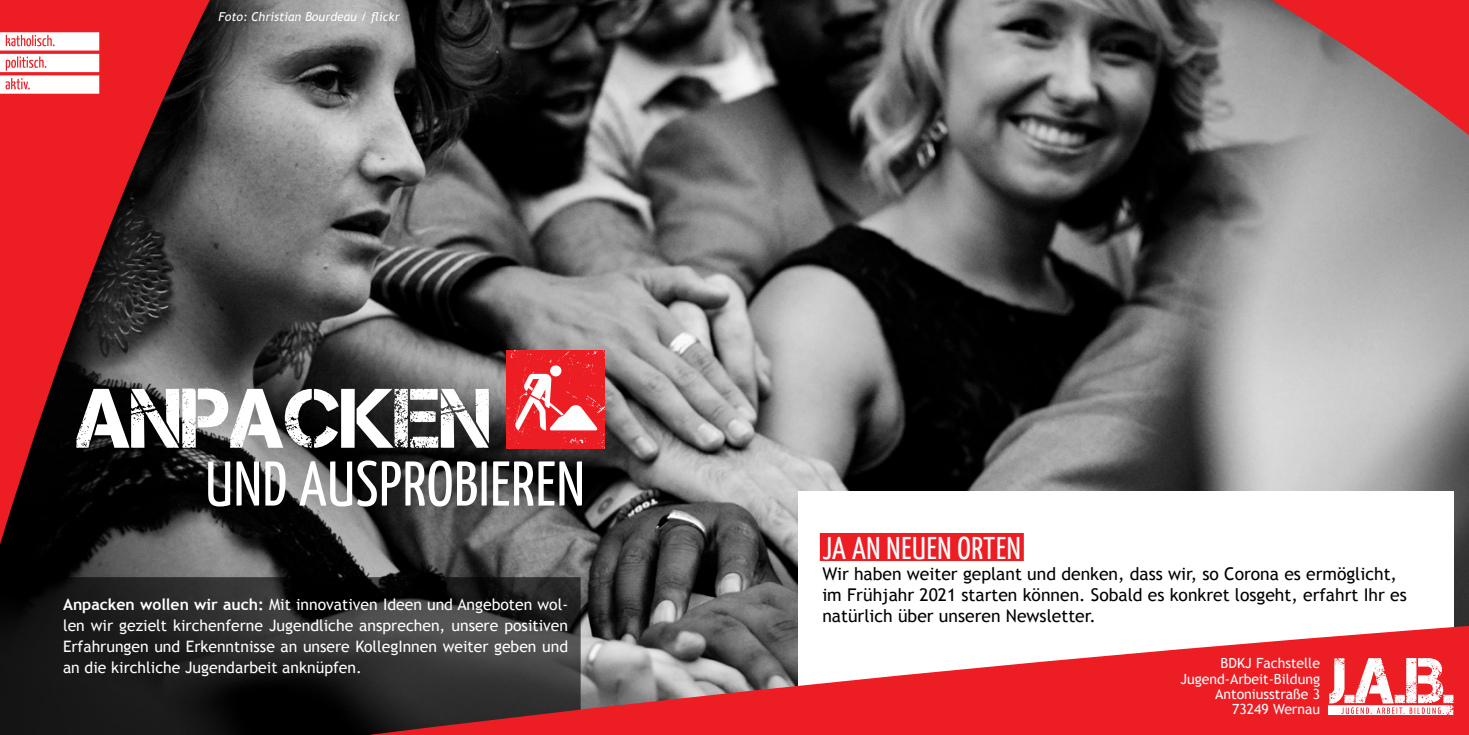
<style>
.page{position:relative;width:1469px;height:735px;background:#fff}
.page>*{position:absolute;margin:0;border:0;box-sizing:border-box;transform-origin:0 0}
.t1{font:63px "BDKJ";color:#fff}
.t2{font:31.5px "BDKJ";letter-spacing:.01em;color:#fff}
.Text_weiß{font:17.5px/21px "Trebuchet MS";color:#000}
.Text_auf_schwarz{font:15.75px/21px "Trebuchet MS";color:#fff;text-align:justify}
.t3{font:14px/15.4px "Trebuchet MS";color:#fff;text-align:right}
.t4{font:italic 12.25px "Trebuchet MS";color:#fff}
.s1{font-weight:700}
</style>
<div class="page">
<img style="left:0;top:0;width:1468px;height:625px">
<svg style="left:210px;top:387px;width:279px;height:60px"></svg>
<svg style="left:505px;top:350px;width:100px;height:98px"></svg>
<svg style="left:0;top:577px;width:580px;height:157px;background:#1b1b1b"></svg>
<svg style="left:797px;top:491px;width:656px;height:134px"></svg>
<svg style="left:819px;top:498px;width:204px;height:78px"></svg>
<svg style="left:1272px;top:0;width:196px;height:139px;background:#bd5d60"></svg>
<svg style="left:0;top:0;width:210px;height:544px;background:#842a2d"></svg>
<svg style="left:349px;top:625px;width:1119px;height:109px;fill:#ed1d24"></svg>
<svg style="left:0;top:32px;width:99px;height:62px"></svg>
<svg style="left:1327px;top:657px;width:126px;height:57px"></svg>
<p class="t4" style="left:218px;top:10px;width:183px">Foto: Christian Bourdeau / flickr</p>
<p class="t1" style="left:205px;top:443px;width:381px">UND AUSPROBIEREN</p>
<p class="Text_auf_schwarz" style="left:63px;top:593px;width:506px"><span class="s1">Anpacken wollen wir auch:</span> Mit innovativen Ideen und Angeboten wol&shy;len wir gezielt kirchenferne Jugendliche ansprechen, unsere positiven Erfahrungen und Erkenntnisse an unsere KollegInnen weiter geben und an die kirchliche Jugendarbeit anknüpfen.</p>
<h3 class="t2" style="left:822px;top:527px;width:200px">JA AN NEUEN ORTEN</h3>
<p class="Text_weiß" style="left:822px;top:562px;width:586px">Wir haben weiter geplant und denken, dass wir, so Corona es ermöglicht, im Frühjahr 2021 starten können. Sobald es konkret losgeht, erfahrt Ihr es natürlich über unseren Newsletter.</p>
<p class="t3" style="left:1180px;top:655px;width:141px">BDKJ Fachstelle<br>Jugend-Arbeit-Bildung<br>Antoniusstraße 3<br>73249 Wernau</p>
</div>
